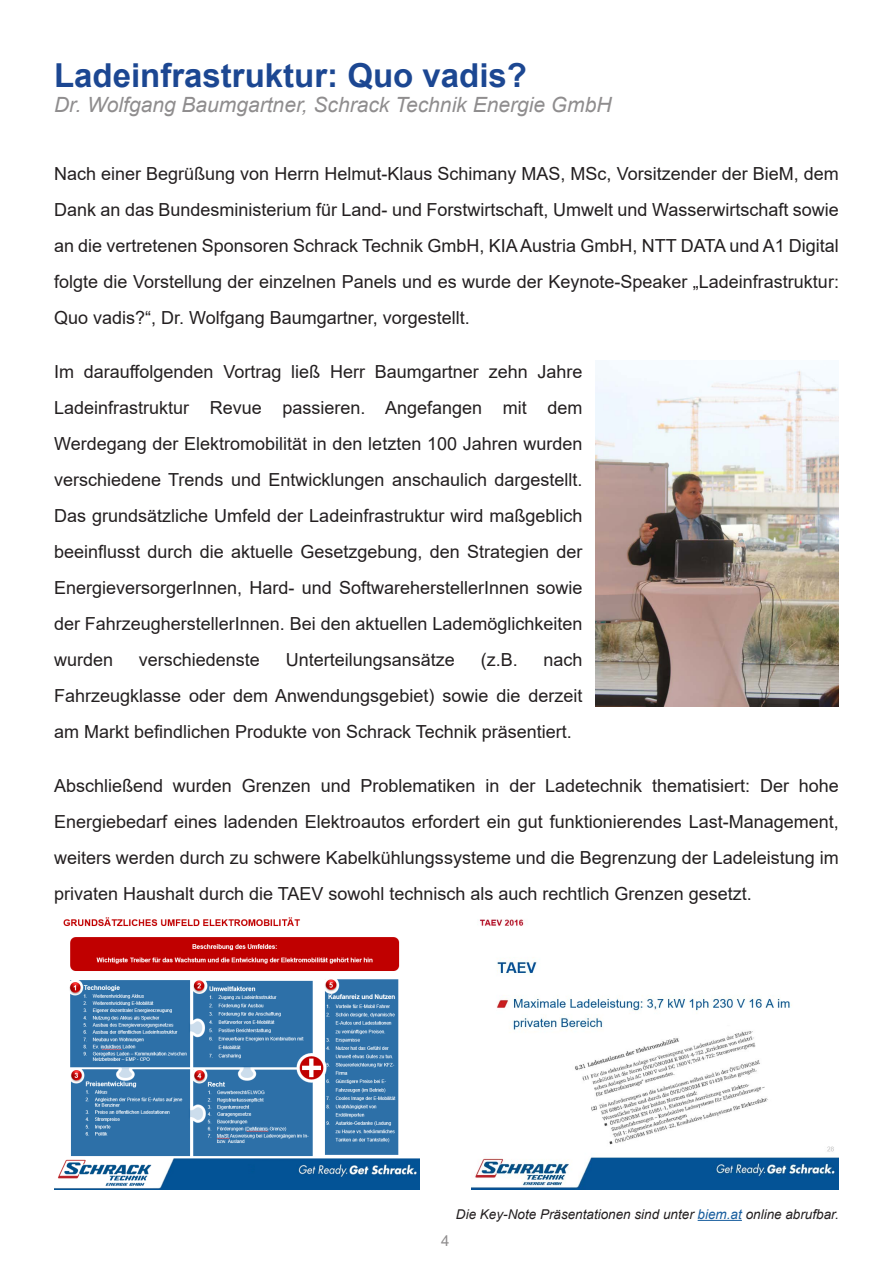
<style>
.page{position:relative;width:893px;height:1263px;background:#fff}
.page>*{position:absolute;margin:0;border:0;box-sizing:border-box;transform-origin:0 0}
.Überschrift_IV{font:700 33px "Arial";color:#1c4792}
.t1{font:italic 21px "Arial";color:#8f8d8e}
.Absatzformat_1{font:18px/36px "Arial";color:#231f20;text-align:justify}
.t2{font:15px "Arial";color:#8f8d8e}
.Absatzformat_1-2{font:italic 13.5px "Arial";color:#231f20}
.s1{color:#175d9e}
</style>
<div class="page">
<img style="left:595px;top:360px;width:244px;height:346px">
<img style="left:54px;top:917px;width:366px;height:273px">
<img style="left:472px;top:919px;width:367px;height:271px">
<hr style="left:698px;top:1220px;width:44px;height:1px;background:#175d9e">
<p class="Überschrift_IV" style="left:54px;top:52px;width:475px">Ladeinfrastruktur: Quo vadis?</p>
<p class="t1" style="left:54px;top:91px;width:559px">Dr. Wolfgang Baumgartner, Schrack Technik Energie GmbH</p>
<p class="Absatzformat_1" style="left:54px;top:156px;width:786px">Nach einer Begrüßung von Herrn Helmut-Klaus Schimany MAS, MSc, Vorsitzender der BieM, dem Dank an das Bundesministerium für Land- und Forstwirtschaft, Umwelt und Wasserwirtschaft sowie an die vertretenen Sponsoren Schrack Technik GmbH, KIA Austria GmbH, NTT DATA und A1 Digital folgte die Vorstellung der einzelnen Panels und es wurde der Keynote-Speaker „Ladeinfrastruktur:<br>Quo vadis?“, Dr. Wolfgang Baumgartner, vorgestellt.</p>
<p class="Absatzformat_1" style="left:54px;top:354px;width:530px">Im darauffolgenden Vortrag ließ Herr Baumgartner zehn Jahre Ladeinfrastruktur Revue passieren. Angefangen mit dem Werdegang der Elektromobilität in den letzten 100 Jahren wurden verschiedene Trends und Entwicklungen anschaulich dargestellt.<br>Das grundsätzliche Umfeld der Ladeinfrastruktur wird maßgeblich beeinflusst durch die aktuelle Gesetzgebung, den Strategien der EnergieversorgerInnen, Hard- und SoftwareherstellerInnen sowie der FahrzeugherstellerInnen. Bei den aktuellen Lademöglichkeiten wurden</p>
<p class="Absatzformat_1" style="left:139px;top:642px;width:123px">verschiedenste</p>
<p class="Absatzformat_1" style="left:286px;top:642px;width:171px">Unterteilungsansätze</p>
<p class="Absatzformat_1" style="left:481px;top:642px;width:39px">(z.B.</p>
<p class="Absatzformat_1" style="left:54px;top:642px;width:530px;text-indent:489px">nach Fahrzeugklasse oder dem Anwendungsgebiet) sowie die derzeit am Markt befindlichen Produkte von Schrack Technik präsentiert.</p>
<p class="Absatzformat_1" style="left:54px;top:768px;width:786px">Abschließend wurden Grenzen und Problematiken in der Ladetechnik thematisiert: Der hohe Energiebedarf eines ladenden Elektroautos erfordert ein gut funktionierendes Last-Management, weiters werden durch zu schwere Kabelkühlungssysteme und die Begrenzung der Ladeleistung im privaten Haushalt durch die TAEV sowohl technisch als auch rechtlich Grenzen gesetzt.</p>
<p class="Absatzformat_1-2" style="left:456px;top:1205px;width:384px">Die Key-Note Präsentationen sind unter <span class="s1">biem.at</span> online abrufbar.</p>
<p class="t2" style="left:441px;top:1230px;width:10px">4</p>
</div>
